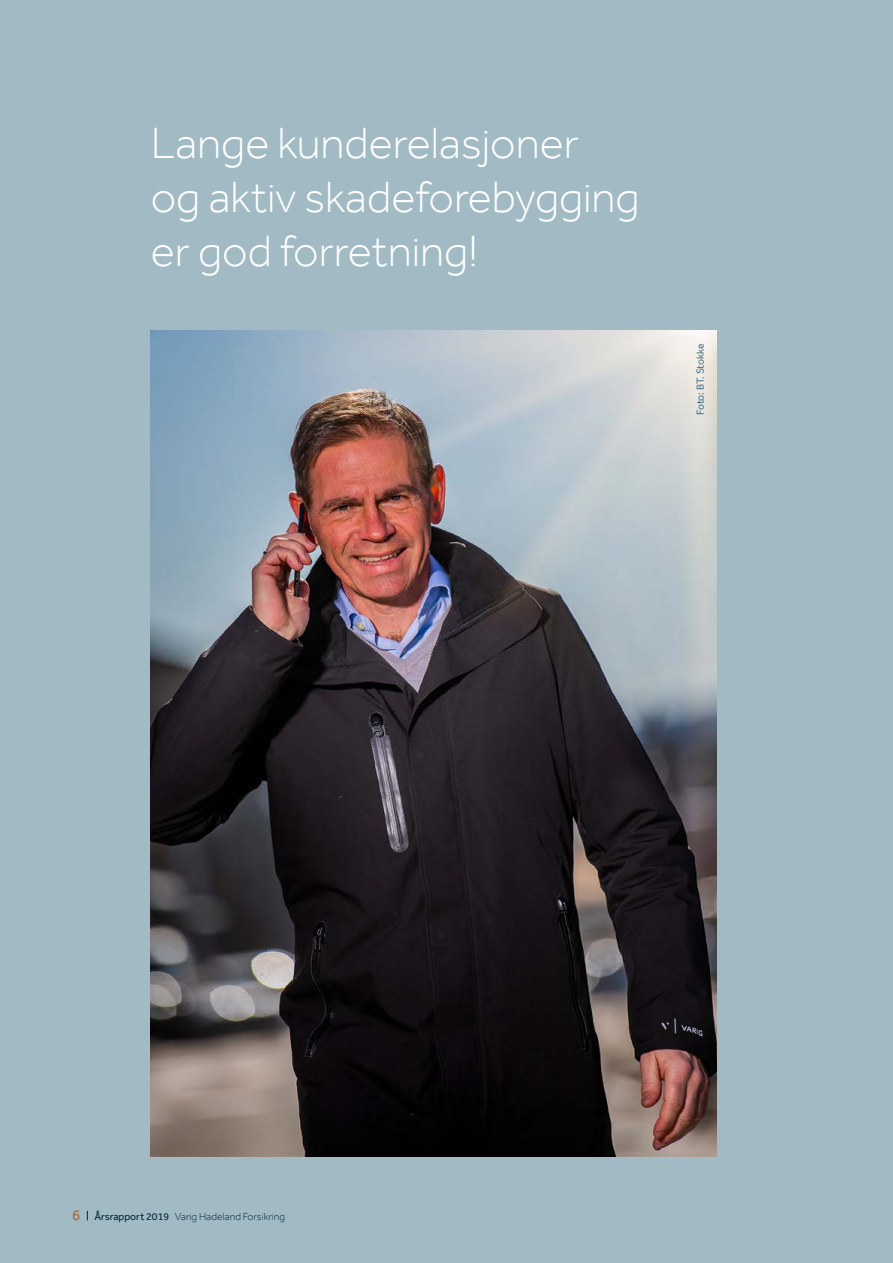
<style>
.page{position:relative;width:893px;height:1263px;background:#a1bac3}
.page>*{position:absolute;margin:0;border:0;box-sizing:border-box;transform-origin:0 0}
.t1{font:300 45px/54px "Effra";color:#fff}
.t2{font:300 10.5px "Effra";color:#002a3b}
.t3{font:10.5px "Effra";letter-spacing:-.03em;color:#4b738a}
.s1{font-weight:400;font-size:15px;color:#ae6534}
.s2{font-weight:400}
</style>
<div class="page">
<img style="left:151px;top:331px;width:566px;height:826px">
<p class="t1" style="left:151px;top:115px;width:490px">Lange kunderelasjoner og aktiv skadeforebygging er god forretning!</p>
<p class="t3" style="left:694px;top:415px;width:73px;rotate:-90deg">Foto: BT. Stokke</p>
<p class="t2" style="left:72px;top:1211px;width:214px"><span class="s1">6</span> <span class="s2">Årsrapport 2019</span> Varig Hadeland Forsikring</p>
</div>
